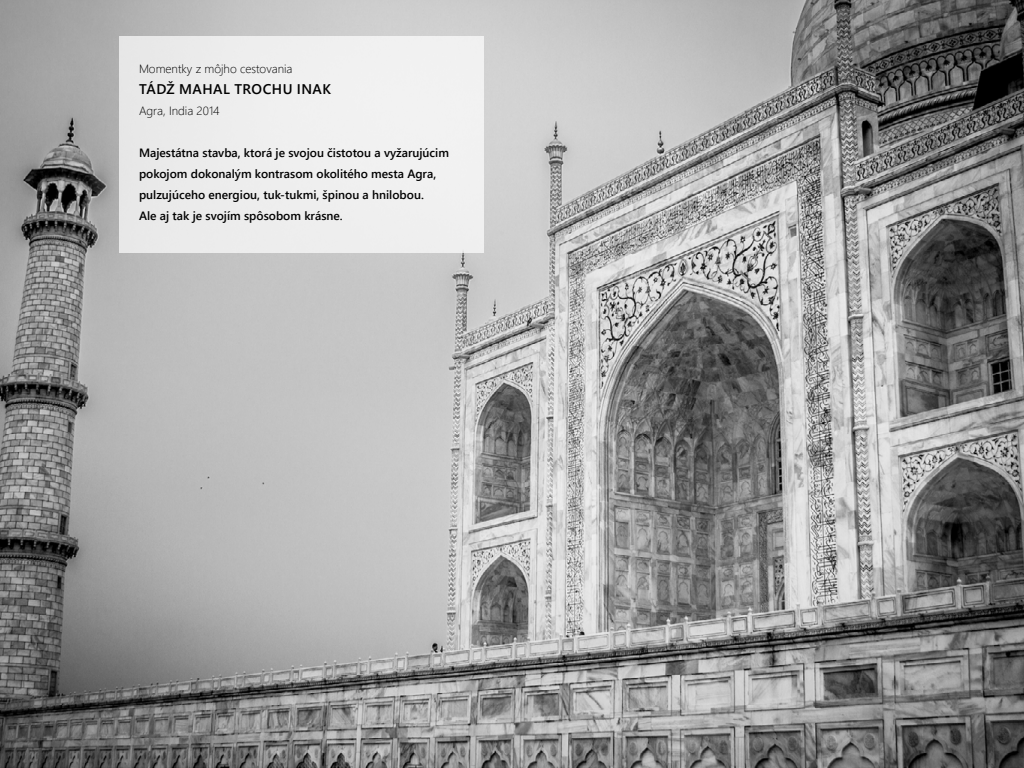
<style>
.page{position:relative;width:1024px;height:768px;background:#fff}
.page>*{position:absolute;margin:0;border:0;box-sizing:border-box;transform-origin:0 0}
.t1{font:600 14px "Segoe UI";letter-spacing:.035em;color:#000}
.t2{font:600 12px/21px "Segoe UI";color:#000}
.t3{font:300 12px "Segoe UI";color:#000}
</style>
<div class="page">
<img style="left:0;top:0;width:1024px;height:768px">
<div style="left:119px;top:36px;width:365px;height:217px;background:#efefef"></div>
<p class="t3" style="left:139px;top:59px;width:155px">Momentky z môjho cestovania</p>
<p class="t1" style="left:139px;top:78px;width:193px">TÁDŽ MAHAL TROCHU INAK</p>
<p class="t3" style="left:139px;top:101px;width:82px">Agra, India 2014</p>
<p class="t2" style="left:139px;top:142px;width:311px">Majestátna stavba, ktorá je svojou čistotou a vyžarujúcim pokojom dokonalým kontrasom okolitého mesta Agra, pulzujúceho energiou, tuk-tukmi, špinou a hnilobou.<br>Ale aj tak je svojím spôsobom krásne.</p>
</div>
